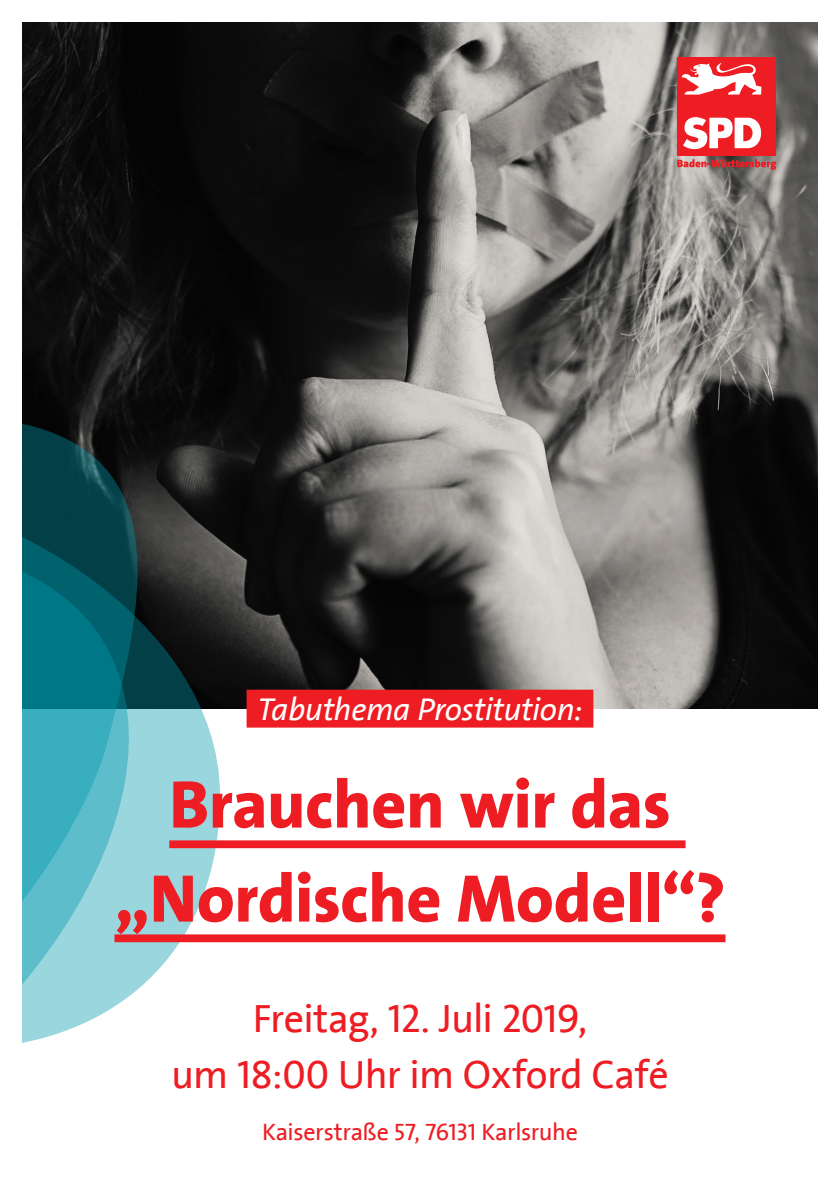
<style>
.page{position:relative;width:840px;height:1191px;background:#fff}
.page>*{position:absolute;margin:0;border:0;box-sizing:border-box;transform-origin:0 0}
.t1{font:800 68px "SPD The Sans";letter-spacing:-.01em;color:#ee1d23}
.t2{font:40px "SPD2002 The Sans";letter-spacing:-.02em;color:#ee1d23}
.Claim{font:italic 32px "SPD The Sans";letter-spacing:-.015em;color:#fff}
.t3{font:24px "SPD2002 The Sans";letter-spacing:-.02em;color:#ee1d23}
</style>
<div class="page">
<img style="left:23px;top:23px;width:793px;height:686px">
<div style="left:676px;top:57px;width:99px;height:98px;background:#ee1d23"></div>
<svg style="left:683px;top:117px;width:77px;height:32px"></svg>
<svg style="left:682px;top:62px;width:79px;height:33px"></svg>
<svg style="left:676px;top:159px;width:99px;height:11px"></svg>
<svg style="left:23px;top:417px;width:116px;height:75px;background:#0c2c2f"></svg>
<svg style="left:23px;top:492px;width:197px;height:551px;background:#5e9ba3"></svg>
<div style="left:169px;top:840px;width:516px;height:8px;background:#ee1d23"></div>
<div style="left:114px;top:934px;width:611px;height:8px;background:#ee1d23"></div>
<div style="left:246px;top:689px;width:347px;height:38px;background:#ee1d23"></div>
<p class="Claim" style="left:257px;top:688px;width:326px">Tabuthema Prostitution:</p>
<p class="t1" style="left:169px;top:761px;width:502px">Brauchen wir das</p>
<p class="t1" style="left:114px;top:855px;width:612px">„Nordische Modell“?</p>
<p class="t2" style="left:252px;top:997px;width:336px">Freitag, 12. Juli 2019,</p>
<p class="t2" style="left:171px;top:1054px;width:498px">um 18:00 Uhr im Oxford Café</p>
<p class="t3" style="left:262px;top:1119px;width:317px">Kaiserstraße 57, 76131 Karlsruhe</p>
</div>
